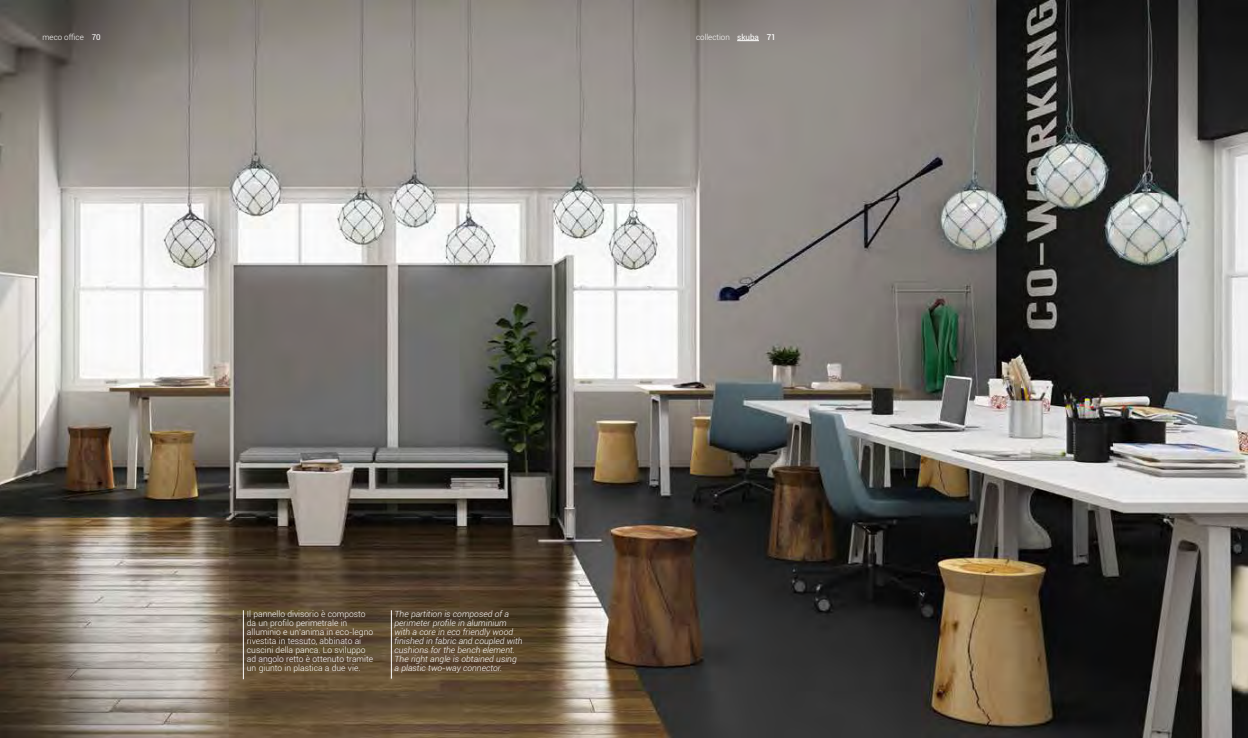
<style>
.page{position:relative;width:1248px;height:738px;background:#fff}
.page>*{position:absolute;margin:0;border:0;box-sizing:border-box;transform-origin:0 0}
.t1{font:300 8.5px/9px "Roboto";color:#fff}
.t2{font:italic 300 8.5px/9px "Roboto";color:#fff}
.t3{font:300 8px "Roboto";color:#fff}
.s1{font-weight:400}
.s2{font-weight:500}
</style>
<div class="page">
<img style="left:0;top:0;width:1247px;height:737px">
<svg style="left:737px;top:40px;width:21px;height:1px"></svg>
<hr style="left:243px;top:609px;width:1px;height:69px;background:#fff">
<hr style="left:391px;top:609px;width:1px;height:69px;background:#fff">
<p class="t3" style="left:43px;top:32px;width:60px">meco office <span class="s1">70</span></p>
<p class="t3" style="left:696px;top:32px;width:81px">collection <span class="s1">skuba</span> <span class="s2">71</span></p>
<p class="t1" style="left:247px;top:608px;width:128px">Il pannello divisorio è composto da un profilo perimetrale in alluminio e un’anima in eco-legno rivestita in tessuto, abbinato ai cuscini della panca. Lo sviluppo ad angolo retto è ottenuto tramite un giunto in plastica a due vie.</p>
<p class="t2" style="left:394px;top:608px;width:130px">The partition is composed of a perimeter profile in aluminium with a core in eco friendly wood finished in fabric and coupled with cushions for the bench element.<br>The right angle is obtained using a plastic two-way connector.</p>
</div>
